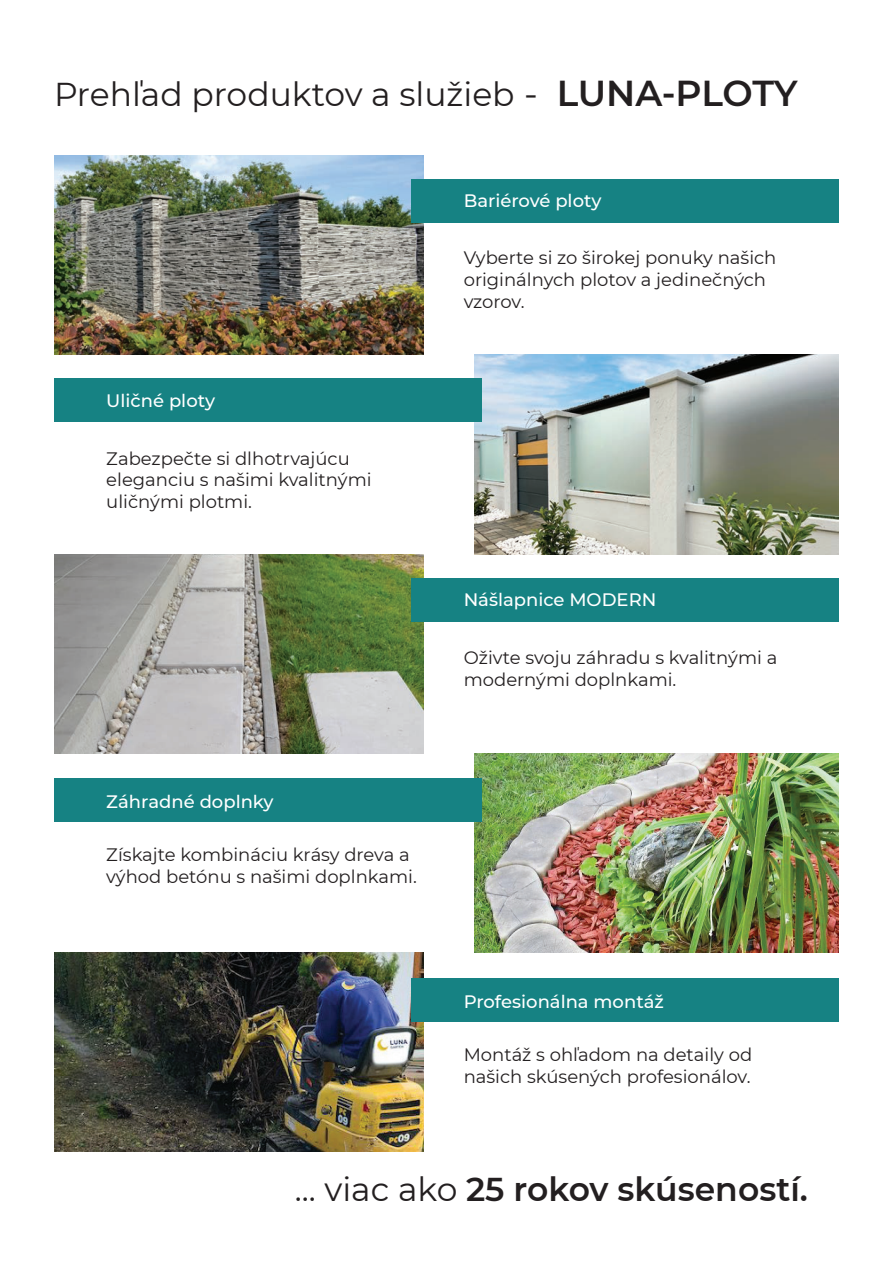
<style>
.page{position:relative;width:893px;height:1263px;background:#fff}
.page>*{position:absolute;margin:0;border:0;box-sizing:border-box;transform-origin:0 0}
.t1{font:33px "Montserrat";color:#231f20}
.t2{font:600 33px "Montserrat";color:#231f20}
.t3{font:18px/21.6px "Montserrat";color:#231f20}
.t4{font:500 18px "Montserrat";color:#fff}
.s1{font-size:36px}
.s2{font-weight:600;font-size:36px}
.s3{font-weight:400}
</style>
<div class="page">
<img style="left:54px;top:156px;width:369px;height:199px">
<img style="left:474px;top:355px;width:365px;height:199px">
<img style="left:54px;top:554px;width:369px;height:199px">
<img style="left:474px;top:753px;width:365px;height:199px">
<img style="left:54px;top:952px;width:369px;height:199px">
<div style="left:411px;top:179px;width:428px;height:43px;background:#168283"></div>
<div style="left:54px;top:379px;width:428px;height:43px;background:#168283"></div>
<div style="left:411px;top:578px;width:428px;height:44px;background:#168283"></div>
<div style="left:54px;top:778px;width:428px;height:44px;background:#168283"></div>
<div style="left:411px;top:978px;width:428px;height:44px;background:#168283"></div>
<p class="t1" style="left:54px;top:72px;width:745px">Prehľad produktov a služieb <span class="s1">-</span> <span class="s2">LUNA-PLOTY</span></p>
<p class="t4" style="left:464px;top:188px;width:139px">Bariérové ploty</p>
<p class="t4" style="left:106px;top:388px;width:110px">Uličné ploty</p>
<p class="t3" style="left:106px;top:447px;width:245px">Zabezpečte si dlhotrvajúcu</p>
<p class="t3" style="left:106px;top:468px;width:267px">eleganciu s našimi kvalitnými</p>
<p class="t3" style="left:106px;top:490px;width:147px">uličnými plotmi.</p>
<p class="t4" style="left:106px;top:789px;width:169px">Záhradné doplnky</p>
<p class="t3" style="left:106px;top:843px;width:312px">Získajte kombináciu krásy dreva a výhod betónu s našimi doplnkami.</p>
<p class="t3" style="left:464px;top:247px;width:314px">Vyberte si zo širokej ponuky našich</p>
<p class="t3" style="left:464px;top:268px;width:304px">originálnych plotov a jedinečných vzorov.</p>
<p class="t4" style="left:464px;top:587px;width:194px">Nášlapnice MODERN</p>
<p class="t3" style="left:464px;top:646px;width:315px">Oživte svoju záhradu s kvalitnými a</p>
<p class="t3" style="left:464px;top:668px;width:214px">modernými doplnkami.</p>
<p class="t4" style="left:464px;top:989px;width:202px">Profesionálna montáž</p>
<p class="t3" style="left:464px;top:1043px;width:290px">Montáž s ohľadom na detaily od</p>
<p class="t3" style="left:464px;top:1065px;width:288px">našich skúsených profesionálov.</p>
<p class="t2" style="left:295px;top:1165px;width:515px"><span class="s3">... viac ako</span> 25 rokov skúseností.</p>
</div>
